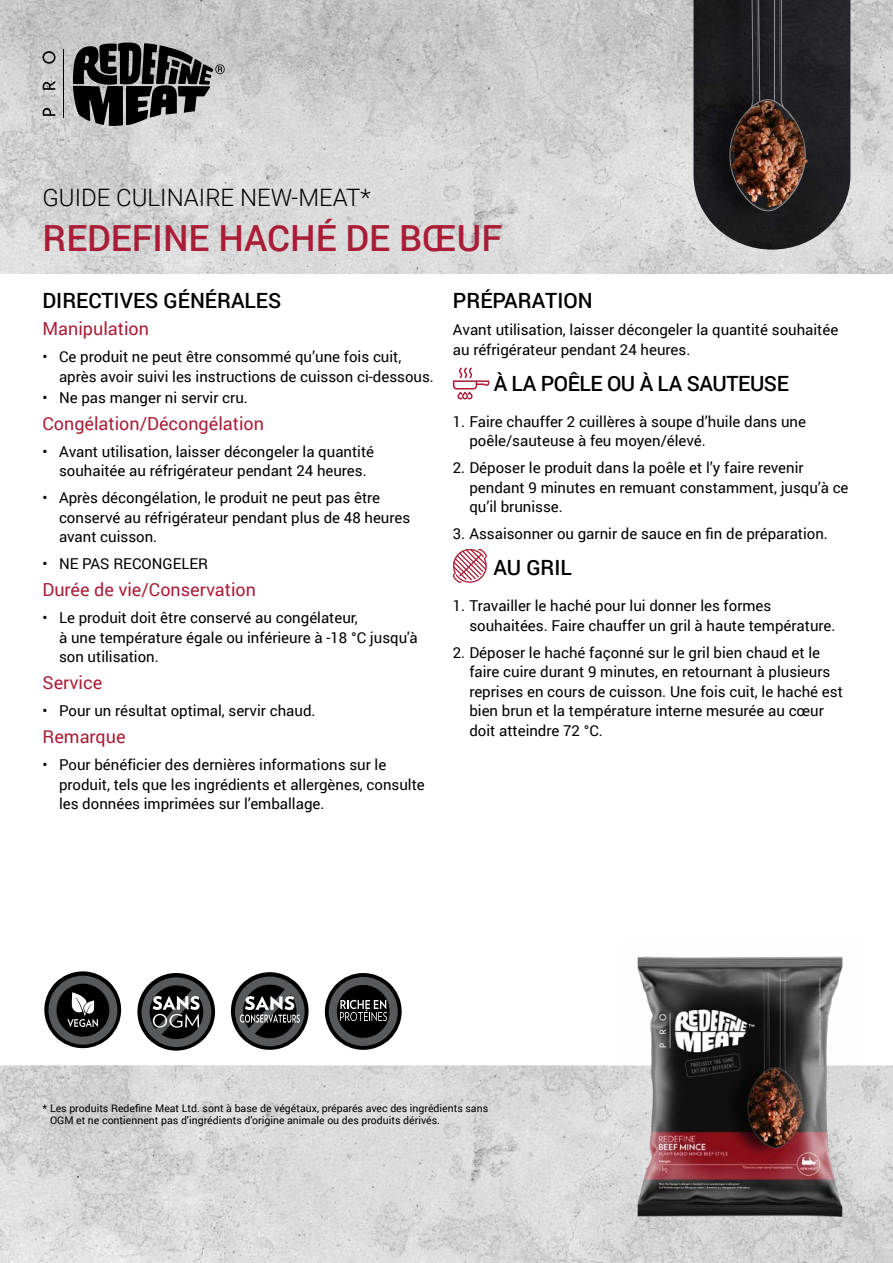
<style>
.page{position:relative;width:893px;height:1263px;background:#fff}
.page>*{position:absolute;margin:0;border:0;box-sizing:border-box;transform-origin:0 0}
.t1{font:500 36px "Roboto";color:#aa1d37}
.t2{font:300 24px "Roboto";color:#000}
.t3{font:500 21px "Roboto";color:#000}
.t4{font:500 21px "Roboto";letter-spacing:-.02em;color:#000}
.t5{font:18px "Roboto";color:#aa1d37}
.t6{font:15px/19.5px "Roboto";color:#000}
.t7{font:10.5px/12px "Roboto";color:#000}
</style>
<div class="page">
<img style="left:0;top:1065px;width:893px;height:198px">
<img style="left:0;top:0;width:893px;height:274px">
<img style="left:693px;top:0;width:157px;height:250px">
<svg style="left:453px;top:367px;width:36px;height:32px"></svg>
<svg style="left:453px;top:549px;width:34px;height:34px"></svg>
<img style="left:679px;top:0;width:145px;height:226px">
<img style="left:623px;top:956px;width:239px;height:276px">
<svg style="left:43px;top:108px;width:12px;height:8px"></svg>
<svg style="left:43px;top:81px;width:12px;height:9px"></svg>
<svg style="left:43px;top:51px;width:13px;height:13px"></svg>
<hr style="left:63px;top:49px;width:1px;height:69px;background:#000">
<svg style="left:73px;top:42px;width:152px;height:84px;background:#5a5a5a"></svg>
<svg style="left:44px;top:971px;width:78px;height:78px"></svg>
<svg style="left:137px;top:973px;width:79px;height:78px"></svg>
<svg style="left:230px;top:972px;width:79px;height:78px"></svg>
<svg style="left:324px;top:973px;width:78px;height:77px"></svg>
<h2 class="t2" style="left:43px;top:184px;width:330px">GUIDE CULINAIRE NEW-MEAT*</h2>
<h1 class="t1" style="left:43px;top:217px;width:461px">REDEFINE HACHÉ DE BŒUF</h1>
<h3 class="t3" style="left:43px;top:289px;width:240px">DIRECTIVES GÉNÉRALES</h3>
<p class="t5" style="left:43px;top:321px;width:108px">Manipulation</p>
<p class="t6" style="left:59px;top:348px;width:376px;text-indent:-16px">• Ce produit ne peut être consommé qu’une fois cuit, après avoir suivi les instructions de cuisson ci-dessous.</p>
<p class="t6" style="left:43px;top:389px;width:207px">• Ne pas manger ni servir cru.</p>
<p class="t5" style="left:43px;top:416px;width:223px">Congélation/Décongélation</p>
<p class="t6" style="left:59px;top:443px;width:317px;text-indent:-16px">• Avant utilisation, laisser décongeler la quantité souhaitée au réfrigérateur pendant 24 heures.</p>
<p class="t6" style="left:59px;top:489px;width:353px;text-indent:-16px">• Après décongélation, le produit ne peut pas être conservé au réfrigérateur pendant plus de 48 heures avant cuisson.</p>
<p class="t6" style="left:43px;top:555px;width:167px">• NE PAS RECONGELER</p>
<p class="t5" style="left:43px;top:582px;width:215px">Durée de vie/Conservation</p>
<p class="t6" style="left:59px;top:609px;width:360px;text-indent:-16px">• Le produit doit être conservé au congélateur,<br>à une température égale ou inférieure à -18 °C jusqu'à son utilisation.</p>
<p class="t5" style="left:43px;top:675px;width:61px">Service</p>
<p class="t6" style="left:43px;top:702px;width:275px">• Pour un résultat optimal, servir chaud.</p>
<p class="t5" style="left:43px;top:729px;width:85px">Remarque</p>
<p class="t6" style="left:59px;top:756px;width:367px;text-indent:-16px">• Pour bénéficier des dernières informations sur le produit, tels que les ingrédients et allergènes, consulte les données imprimées sur l’emballage.</p>
<h3 class="t3" style="left:453px;top:289px;width:141px">PRÉPARATION</h3>
<p class="t6" style="left:453px;top:321px;width:387px">Avant utilisation, laisser décongeler la quantité souhaitée au réfrigérateur pendant 24 heures.</p>
<h3 class="t4" style="left:494px;top:371px;width:297px">À LA POÊLE OU À LA SAUTEUSE</h3>
<p class="t6" style="left:469px;top:413px;width:338px;text-indent:-16px">1. Faire chauffer 2 cuillères à soupe d’huile dans une poêle/sauteuse à feu moyen/élevé.</p>
<p class="t6" style="left:469px;top:459px;width:381px;text-indent:-16px">2. Déposer le produit dans la poêle et l’y faire revenir pendant 9 minutes en remuant constamment, jusqu’à ce qu’il brunisse.</p>
<p class="t6" style="left:453px;top:524px;width:377px">3. Assaisonner ou garnir de sauce en fin de préparation.</p>
<h3 class="t3" style="left:493px;top:556px;width:80px">AU GRIL</h3>
<p class="t6" style="left:469px;top:597px;width:368px;text-indent:-16px">1. Travailler le haché pour lui donner les formes souhaitées. Faire chauffer un gril à haute température.</p>
<p class="t6" style="left:469px;top:644px;width:375px;text-indent:-16px">2. Déposer le haché façonné sur le gril bien chaud et le faire cuire durant 9 minutes, en retournant à plusieurs reprises en cours de cuisson. Une fois cuit, le haché est bien brun et la température interne mesurée au cœur doit atteindre 72 °C.</p>
<p class="t7" style="left:50px;top:1102px;width:440px;text-indent:-7px">* Les produits Redefine Meat Ltd. sont à base de végétaux, préparés avec des ingrédients sans<br>OGM et ne contiennent pas d’ingrédients d’origine animale ou des produits dérivés.</p>
</div>
